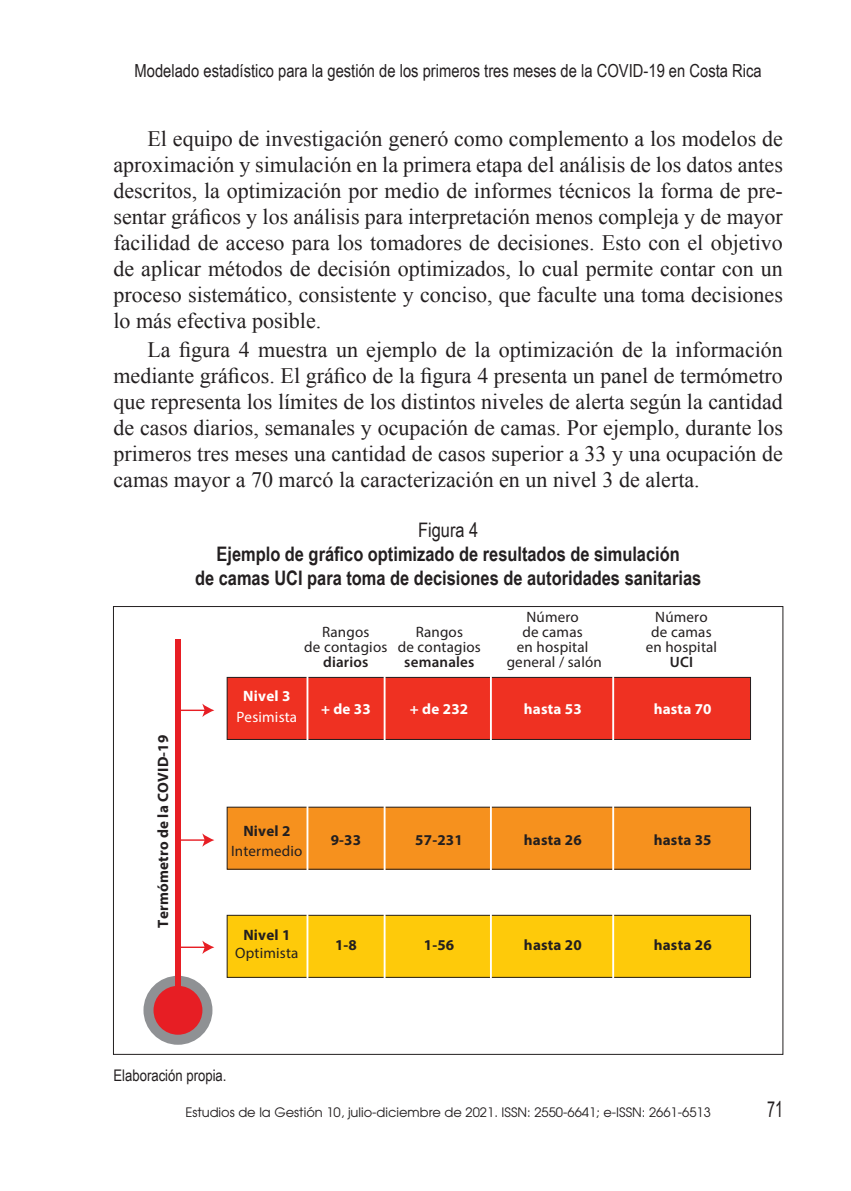
<style>
.page{position:relative;width:851px;height:1191px;background:#fff}
.page>*{position:absolute;margin:0;border:0;box-sizing:border-box;transform-origin:0 0}
.t1{font:22px/26px "Times New Roman";color:#231f20;text-align:justify}
.t2{font:22px "Arial Narrow";color:#231f20;scale:.8 1}
.t3{font:700 20px/24px "Arial Narrow";color:#231f20;text-align:center}
.t4{font:20px "Arial Narrow";color:#231f20}
.t5{font:18px "Arial Narrow";color:#231f20}
.t6{font:16px "Arial Narrow";color:#231f20}
.t7{font:15px/15px "Myriad Pro";letter-spacing:.015em;color:#231f20;text-align:center}
.t8{font:700 15px "Myriad Pro";letter-spacing:.015em;color:#231f20}
.t9{font:700 15px "Myriad Pro";letter-spacing:.015em;color:#fff}
.t10{font:600 15px "Myriad Pro";letter-spacing:.015em;color:#231f20}
.t11{font:15px "Myriad Pro";letter-spacing:.015em;color:#fff}
.t12{font:13px "Avant Garde";color:#231f20}
</style>
<div class="page">
<div style="left:227px;top:915px;width:523px;height:62px;background:#feca0a"></div>
<div style="left:227px;top:914px;width:523px;height:63px;border:1px solid #231f20"></div>
<div style="left:227px;top:807px;width:523px;height:62px;background:#f6911e"></div>
<div style="left:227px;top:677px;width:523px;height:62px;background:#ef3122"></div>
<div style="left:227px;top:677px;width:523px;height:63px;border:1px solid #231f20"></div>
<div style="left:143px;top:975px;width:69px;height:69px;background:#8f9194;border-radius:50%"></div>
<div style="left:153px;top:985px;width:49px;height:49px;background:#e71e24;border-radius:50%"></div>
<div style="left:175px;top:639px;width:6px;height:356px;background:#e71e24"></div>
<hr style="left:178px;top:946px;width:28px;height:2px;background:#e71e24">
<svg style="left:202px;top:940px;width:12px;height:14px"></svg>
<svg style="left:181px;top:833px;width:33px;height:13px"></svg>
<hr style="left:178px;top:709px;width:28px;height:2px;background:#e71e24">
<svg style="left:202px;top:703px;width:12px;height:14px"></svg>
<hr style="left:306px;top:639px;width:2px;height:415px;background:#fff">
<hr style="left:383px;top:639px;width:2px;height:415px;background:#fff">
<hr style="left:490px;top:639px;width:2px;height:415px;background:#fff">
<hr style="left:612px;top:639px;width:2px;height:415px;background:#fff">
<p class="t5" style="left:134px;top:57px;width:628px">Modelado estadístico para la gestión de los primeros tres meses de la COVID-19 en Costa Rica</p>
<p class="t1" style="left:113px;top:125px;width:671px;text-indent:34px">El equipo de investigación generó como complemento a los modelos de aproximación y simulación en la primera etapa del análisis de los datos antes descritos, la optimización por medio de informes técnicos la forma de pre&shy;sentar gráficos y los análisis para interpretación menos compleja y de mayor facilidad de acceso para los tomadores de decisiones. Esto con el objetivo de aplicar métodos de decisión optimizados, lo cual permite contar con un proceso sistemático, consistente y conciso, que faculte una toma decisiones lo más efectiva posible.</p>
<p class="t1" style="left:113px;top:336px;width:671px;text-indent:34px">La figura 4 muestra un ejemplo de la optimización de la información mediante gráficos. El gráfico de la figura 4 presenta un panel de termómetro que representa los límites de los distintos niveles de alerta según la cantidad de casos diarios, semanales y ocupación de camas. Por ejemplo, durante los primeros tres meses una cantidad de casos superior a 33 y una ocupación de camas mayor a 70 marcó la caracterización en un nivel 3 de alerta.</p>
<p class="t4" style="left:418px;top:515px;width:62px">Figura 4</p>
<p class="t3" style="left:195px;top:541px;width:507px">Ejemplo de gráfico optimizado de resultados de simulación<br>de camas UCI para toma de decisiones de autoridades sanitarias</p>
<p class="t8" style="left:153px;top:927px;width:194px;rotate:-90deg">Termómetro de la COVID-19</p>
<p class="t9" style="left:243px;top:686px;width:49px">Nivel 3</p>
<p class="t11" style="left:236px;top:708px;width:62px">Pesimista</p>
<p class="t7" style="left:304px;top:624px;width:85px">Rangos<br>de contagios</p>
<p class="t10" style="left:323px;top:652px;width:47px">diarios</p>
<p class="t7" style="left:398px;top:624px;width:85px">Rangos<br>de contagios</p>
<p class="t10" style="left:404px;top:652px;width:72px">semanales</p>
<p class="t7" style="left:506px;top:609px;width:97px">Número<br>de camas<br>en hospital general / salón</p>
<p class="t7" style="left:645px;top:609px;width:73px">Número de camas en hospital</p>
<p class="t10" style="left:669px;top:652px;width:25px">UCI</p>
<p class="t9" style="left:321px;top:699px;width:51px">+ de 33</p>
<p class="t9" style="left:410px;top:699px;width:60px">+ de 232</p>
<p class="t9" style="left:524px;top:699px;width:59px">hasta 53</p>
<p class="t9" style="left:653px;top:699px;width:59px">hasta 70</p>
<p class="t8" style="left:243px;top:821px;width:49px">Nivel 2</p>
<p class="t7" style="left:231px;top:843px;width:73px">Intermedio</p>
<p class="t8" style="left:330px;top:830px;width:32px">9-33</p>
<p class="t8" style="left:415px;top:830px;width:49px">57-231</p>
<p class="t8" style="left:524px;top:830px;width:59px">hasta 26</p>
<p class="t8" style="left:653px;top:830px;width:59px">hasta 35</p>
<p class="t8" style="left:243px;top:925px;width:49px">Nivel 1</p>
<p class="t7" style="left:235px;top:945px;width:65px">Optimista</p>
<p class="t8" style="left:335px;top:935px;width:23px">1-8</p>
<p class="t8" style="left:424px;top:935px;width:32px">1-56</p>
<p class="t8" style="left:524px;top:935px;width:59px">hasta 20</p>
<p class="t8" style="left:653px;top:935px;width:59px">hasta 26</p>
<p class="t6" style="left:113px;top:1064px;width:115px">Elaboración propia.</p>
<p class="t12" style="left:185px;top:1104px;width:527px">Estudios de la Gestión 10, julio-diciembre de 2021. ISSN: 2550-6641; e-ISSN: 2661-6513</p>
<p class="t2" style="left:767px;top:1093px;width:22px">71</p>
</div>
